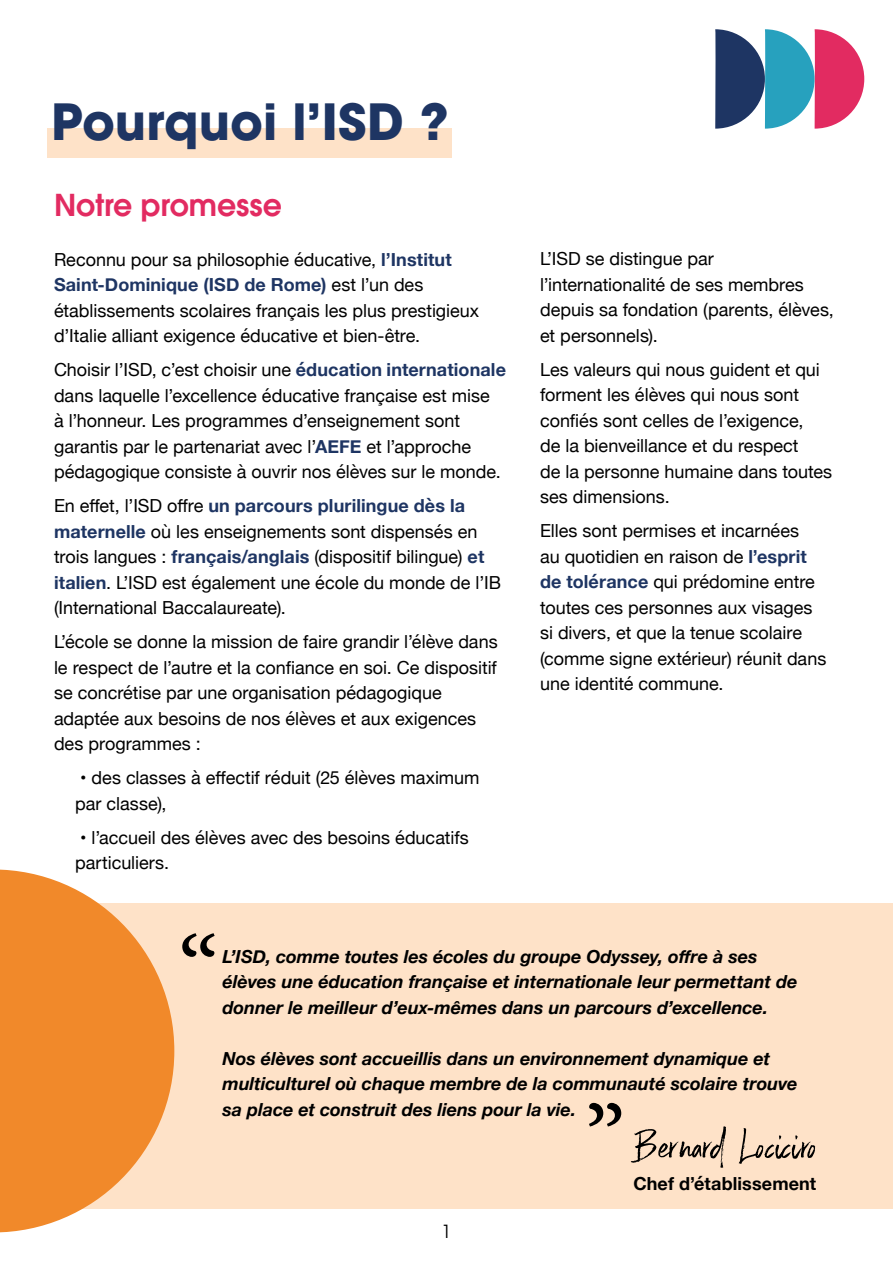
<style>
.page{position:relative;width:893px;height:1263px;background:#fff}
.page>*{position:absolute;margin:0;border:0;box-sizing:border-box;transform-origin:0 0}
.t1{font:54px "Emmeline";color:#000}
.t2{font:700 49.5px "Avant Garde LT";color:#1e3563}
.t3{font:600 30px "Avant Garde LT";color:#e22b61}
.t4{font:18px/25.5px "Helvetica Neue";color:#000}
.t5{font:italic 700 18px/25.5px "Helvetica Neue";color:#000}
.t6{font:700 18px "Helvetica Neue";letter-spacing:.005em;color:#000}
.t7{font:18px "Avant Garde LT";color:#000}
.s1{font-weight:700;color:#1e3563}
</style>
<div class="page">
<div style="left:0;top:904px;width:893px;height:305px;background:#fee2c8"></div>
<div style="left:48px;top:129px;width:404px;height:29px;background:#fee2c8"></div>
<svg style="left:715px;top:29px;width:149px;height:100px"></svg>
<svg style="left:0;top:869px;width:174px;height:363px;fill:#f1892a"></svg>
<svg style="left:182px;top:933px;width:33px;height:24px"></svg>
<svg style="left:589px;top:1103px;width:32px;height:23px"></svg>
<h2 class="t2" style="left:51px;top:90px;width:399px">Pourquoi l’ISD ?</h2>
<h3 class="t3" style="left:54px;top:186px;width:229px">Notre promesse</h3>
<p class="t4" style="left:54px;top:247px;width:427px">Reconnu pour sa philosophie éducative, <span class="s1">l’Institut Saint-Dominique (ISD de Rome)</span> est l’un des établissements scolaires français les plus prestigieux d’Italie alliant exigence éducative et bien-être.</p>
<p class="t4" style="left:54px;top:358px;width:453px">Choisir l’ISD, c’est choisir une <span class="s1">éducation internationale </span>dans laquelle l’excellence éducative française est mise<br>à l’honneur. Les programmes d’enseignement sont garantis par le partenariat avec l’<span class="s1">AEFE</span> et l’approche pédagogique consiste à ouvrir nos élèves sur le monde.</p>
<p class="t4" style="left:54px;top:494px;width:449px">En effet, l’ISD offre <span class="s1">un parcours plurilingue dès la maternelle</span> où les enseignements sont dispensés en trois langues : <span class="s1">français/anglais</span> (dispositif bilingue) <span class="s1">et italien</span>. L’ISD est également une école du monde de l’IB (International Baccalaureate).</p>
<p class="t4" style="left:54px;top:630px;width:445px">L’école se donne la mission de faire grandir l’élève dans le respect de l’autre et la confiance en soi. Ce dispositif se concrétise par une organisation pédagogique adaptée aux besoins de nos élèves et aux exigences des programmes :</p>
<p class="t4" style="left:75px;top:766px;width:406px">• des classes à effectif réduit (25 élèves maximum par classe),</p>
<p class="t4" style="left:75px;top:826px;width:395px">• l’accueil des élèves avec des besoins éducatifs particuliers.</p>
<p class="t4" style="left:540px;top:247px;width:295px">L’ISD se distingue par l’internationalité de ses membres depuis sa fondation (parents, élèves, et personnels).</p>
<p class="t4" style="left:540px;top:358px;width:294px">Les valeurs qui nous guident et qui forment les élèves qui nous sont confiés sont celles de l’exigence,<br>de la bienveillance et du respect<br>de la personne humaine dans toutes ses dimensions.</p>
<p class="t4" style="left:540px;top:519px;width:288px">Elles sont permises et incarnées<br>au quotidien en raison de <span class="s1">l’esprit de tolérance</span> qui prédomine entre toutes ces personnes aux visages si divers, et que la tenue scolaire (comme signe extérieur) réunit dans une identité commune.</p>
<p class="t5" style="left:223px;top:944px;width:576px">L’ISD, comme toutes les écoles du groupe Odyssey, offre à ses élèves une éducation française et internationale leur permettant de donner le meilleur d’eux-mêmes dans un parcours d’excellence.</p>
<p class="t5" style="left:223px;top:1046px;width:576px">Nos élèves sont accueillis dans un environnement dynamique et multiculturel où chaque membre de la communauté scolaire trouve sa place et construit des liens pour la vie.</p>
<h1 class="t1" style="left:636px;top:1115px;width:182px">Bernard Lociciro</h1>
<p class="t7" style="left:441px;top:1221px;width:11px">1</p>
<p class="t6" style="left:633px;top:1170px;width:184px">Chef d’établissement</p>
</div>
